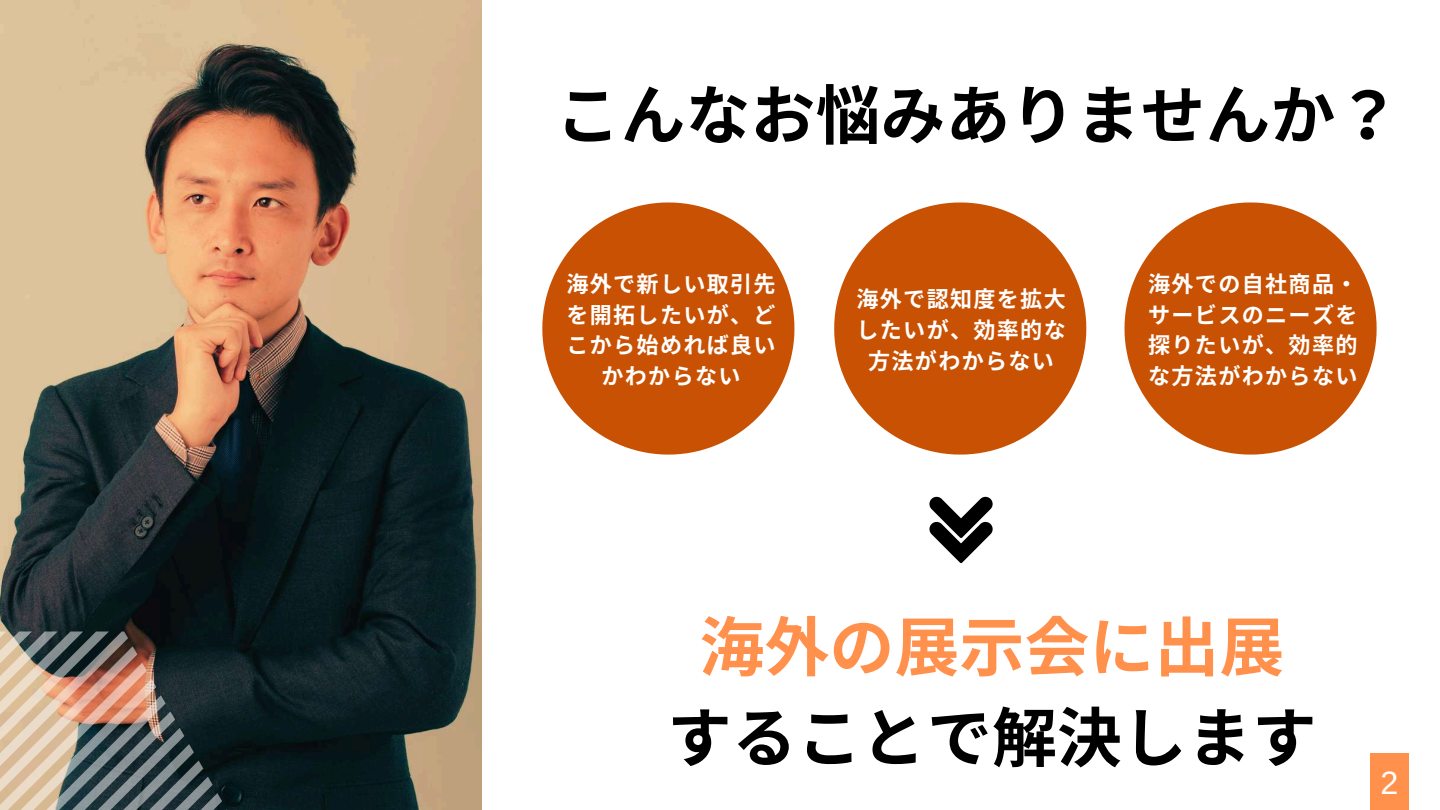
<style>
.page{position:relative;width:1440px;height:810px;background:#fff}
.page>*{position:absolute;margin:0;border:0;box-sizing:border-box;transform-origin:0 0}
.t1{font:700 65px "Noto Sans JP";color:#000}
.t2{font:700 65px "Noto Sans JP";color:#ff914d}
.t3{font:32.2px "Arimo";color:#fff}
.t4{font:700 22.1px/30.8px "Noto Sans CJ Ksc";letter-spacing:.06em;color:#fff;text-align:center}
</style>
<div class="page">
<img style="left:0;top:0;width:481px;height:810px">
<svg style="left:542px;top:202px;width:252px;height:253px;fill:#c85103"></svg>
<svg style="left:0;top:632px;width:248px;height:178px;background:#706b64"></svg>
<svg style="left:834px;top:202px;width:252px;height:253px;fill:#c85103"></svg>
<svg style="left:1125px;top:202px;width:252px;height:253px;fill:#c85103"></svg>
<svg style="left:929px;top:497px;width:64px;height:66px"></svg>
<div style="left:1370px;top:753px;width:39px;height:57px;background:#ff914d"></div>
<h1 class="t1" style="left:556px;top:64px;width:846px">こんなお悩みありませんか？</h1>
<p class="t4" style="left:566px;top:267px;width:211px">海外で新しい取引先を開拓したいが、どこから始めれば良いかわからない</p>
<p class="t4" style="left:856px;top:283px;width:211px">海外で認知度を拡大したいが、効率的な方法がわからない</p>
<p class="t4" style="left:1148px;top:267px;width:211px;text-align:justify">海外での自社商品・サービスのニーズを探りたいが、効率的な方法がわからない</p>
<h1 class="t2" style="left:699px;top:595px;width:586px">海外の展示会に出展</h1>
<h1 class="t1" style="left:667px;top:686px;width:651px">することで解決します</h1>
<h2 class="t3" style="left:1381px;top:765px;width:19px">2</h2>
</div>
